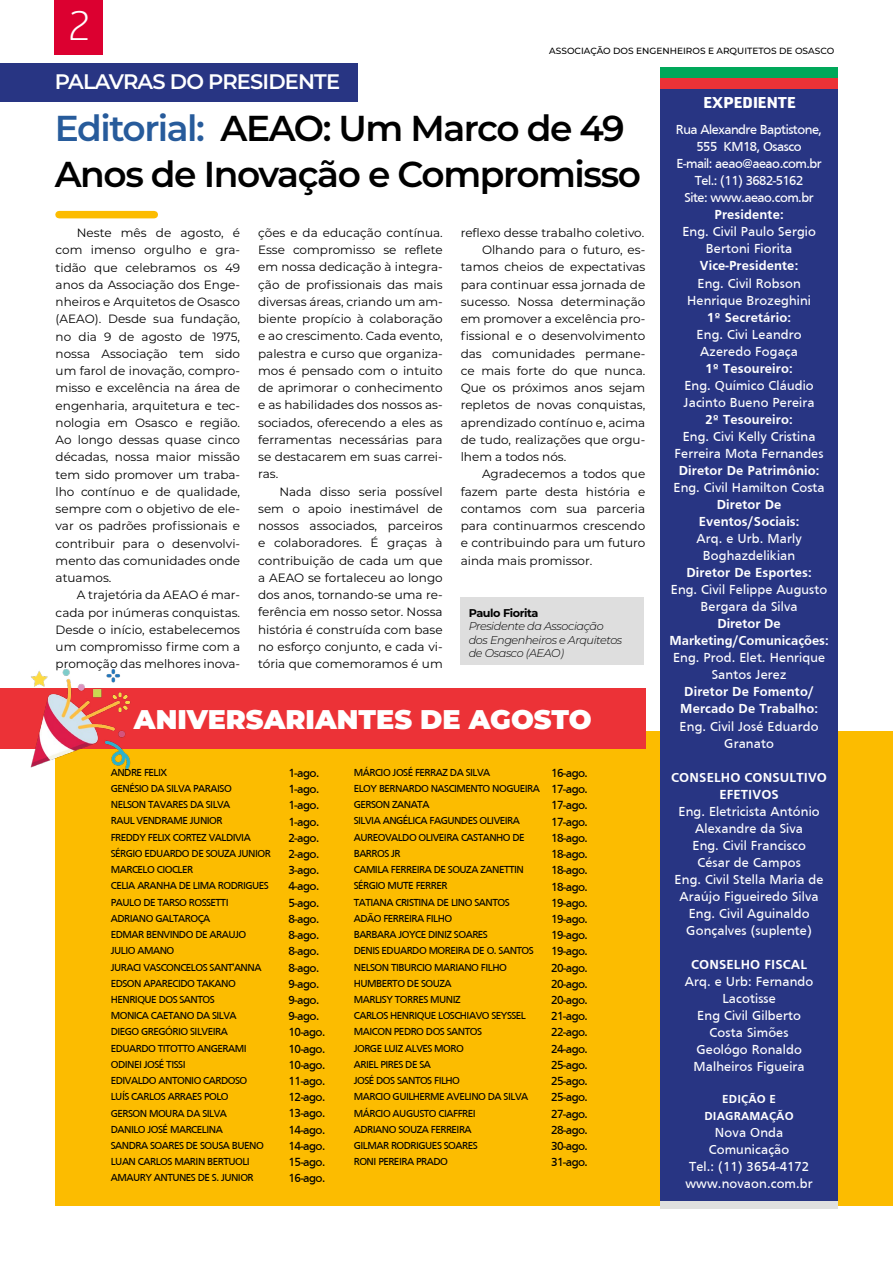
<style>
.page{position:relative;width:893px;height:1263px;background:#fff}
.page>*{position:absolute;margin:0;border:0;box-sizing:border-box;transform-origin:0 0}
.t1{font:100 38.85px "Hermes";color:#fff}
.t2{font:600 36px/45px "Montserrat";letter-spacing:-.04em;color:#000}
.t3{font:900 27px "Montserrat";color:#fff}
.t4{font:600 21px "Montserrat";letter-spacing:-.04em;color:#fff}
.t5{font:700 15px "Hermes";color:#fff}
.t6{font:13.5px/17.1px "Frutiger";letter-spacing:.01em;color:#fff;text-align:center}
.t7{font:700 13.5px/17.1px "Frutiger";letter-spacing:.01em;color:#fff;text-align:center}
.t8{font:13.5px/17.1px "Frutiger";letter-spacing:-.035em;color:#fff;text-align:center}
.t9{font:12.15px/16.2px "Frutiger";letter-spacing:-.04em;color:#000;text-align:justify}
.t10{font:12px/17.2px "Montserrat";color:#000;text-align:justify}
.t11{font:700 12px/17.1px "Frutiger";letter-spacing:.01em;color:#fff;text-align:center}
.t12{font:italic 300 11.25px/13.5px "Montserrat";letter-spacing:-.035em;color:#000}
.t13{font:700 11.25px "Montserrat";letter-spacing:-.035em;color:#000}
.t14{font:10.5px/16.2px "Frutiger";letter-spacing:-.05em;color:#000}
.t15{font:500 9px "Montserrat";color:#000}
.s1{color:#275b9b}
</style>
<div class="page">
<div style="left:0;top:63px;width:357px;height:39px;background:#283583"></div>
<div style="left:55px;top:731px;width:838px;height:474px;background:#fcbc00"></div>
<div style="left:660px;top:78px;width:178px;height:1131px;background:#283583"></div>
<div style="left:660px;top:67px;width:178px;height:11px;background:#00a85a"></div>
<div style="left:660px;top:78px;width:178px;height:11px;background:#ec3237"></div>
<div style="left:660px;top:1202px;width:178px;height:7px;background:#e0e0df"></div>
<div style="left:54px;top:0;width:49px;height:54px;background:#dc0030"></div>
<div style="left:0;top:688px;width:645px;height:61px;background:#ec3237"></div>
<img style="left:31px;top:670px;width:99px;height:99px">
<div style="left:59px;top:211px;width:95px;height:7px;background:#fcbc00"></div>
<div style="left:461px;top:597px;width:183px;height:68px;background:#dedede"></div>
<h1 class="t1" style="left:68px;top:1px;width:24px">2</h1>
<h3 class="t4" style="left:55px;top:67px;width:287px">PALAVRAS DO PRESIDENTE</h3>
<p class="t15" style="left:549px;top:45px;width:287px">ASSOCIAÇÃO DOS ENGENHEIROS E ARQUITETOS DE OSASCO</p>
<p class="t5" style="left:703px;top:93px;width:94px">EXPEDIENTE</p>
<h2 class="t2" style="left:55px;top:105px;width:588px"><span class="s1">Editorial:</span> AEAO: Um Marco de 49<br>Anos de Inovação e Compromisso</h2>
<p class="t10" style="left:56px;top:224px;width:186px;text-indent:21px">Neste mês de agosto, é com imenso orgulho e gra&shy;tidão que celebramos os 49 anos da Associação dos Enge&shy;nheiros e Arquitetos de Osasco (AEAO). Desde sua fundação, no dia 9 de agosto de 1975, nossa Associação tem sido um farol de inovação, compro&shy;misso e excelência na área de engenharia, arquitetura e tec&shy;nologia em Osasco e região.<br>Ao longo dessas quase cinco décadas, nossa maior missão tem sido promover um traba&shy;lho contínuo e de qualidade, sempre com o objetivo de ele&shy;var os padrões profissionais e contribuir para o desenvolvi&shy;mento das comunidades onde atuamos.</p>
<p class="t10" style="left:56px;top:586px;width:186px;text-indent:21px">A trajetória da AEAO é mar&shy;cada por inúmeras conquistas.<br>Desde o início, estabelecemos um compromisso firme com a promoção das melhores inova-</p>
<p class="t10" style="left:258px;top:224px;width:186px">ções e da educação contínua.<br>Esse compromisso se reflete em nossa dedicação à integra&shy;ção de profissionais das mais diversas áreas, criando um am&shy;biente propício à colaboração e ao crescimento. Cada evento, palestra e curso que organiza&shy;mos é pensado com o intuito de aprimorar o conhecimento e as habilidades dos nossos as&shy;sociados, oferecendo a eles as ferramentas necessárias para se destacarem em suas carrei&shy;ras.</p>
<p class="t10" style="left:258px;top:482px;width:186px;text-indent:21px">Nada disso seria possível sem o apoio inestimável de nossos associados, parceiros e colaboradores. É graças à contribuição de cada um que a AEAO se fortaleceu ao longo dos anos, tornando-se uma re&shy;ferência em nosso setor. Nossa história é construída com base no esforço conjunto, e cada vi&shy;tória que comemoramos é um</p>
<p class="t10" style="left:461px;top:224px;width:185px">reflexo desse trabalho coletivo.</p>
<p class="t10" style="left:482px;top:241px;width:165px">Olhando para o futuro, es-</p>
<p class="t10" style="left:461px;top:258px;width:186px">tamos cheios de expectativas</p>
<p class="t10" style="left:461px;top:275px;width:186px">para continuar essa jornada de</p>
<p class="t10" style="left:461px;top:292px;width:186px">sucesso. Nossa determinação</p>
<p class="t10" style="left:461px;top:310px;width:186px">em promover a excelência pro-</p>
<p class="t10" style="left:461px;top:327px;width:186px">fissional e o desenvolvimento</p>
<p class="t10" style="left:461px;top:344px;width:186px">das comunidades permane-</p>
<p class="t10" style="left:461px;top:361px;width:186px">ce mais forte do que nunca.</p>
<p class="t10" style="left:461px;top:379px;width:186px">Que os próximos anos sejam</p>
<p class="t10" style="left:461px;top:396px;width:186px">repletos de novas conquistas,</p>
<p class="t10" style="left:461px;top:413px;width:186px">aprendizado contínuo e, acima</p>
<p class="t10" style="left:461px;top:430px;width:186px">de tudo, realizações que orgu-</p>
<p class="t10" style="left:461px;top:448px;width:107px">lhem a todos nós.</p>
<p class="t10" style="left:482px;top:465px;width:165px">Agradecemos a todos que</p>
<p class="t10" style="left:461px;top:482px;width:186px">fazem parte desta história e</p>
<p class="t10" style="left:461px;top:499px;width:186px">contamos com sua parceria</p>
<p class="t10" style="left:461px;top:517px;width:186px">para continuarmos crescendo</p>
<p class="t10" style="left:461px;top:534px;width:186px">e contribuindo para um futuro</p>
<p class="t10" style="left:461px;top:551px;width:133px">ainda mais promissor.</p>
<p class="t13" style="left:469px;top:604px;width:71px">Paulo Fiorita</p>
<p class="t12" style="left:469px;top:619px;width:155px">Presidente da Associação dos Engenheiros e Arquitetos de Osasco (AEAO)</p>
<h3 class="t3" style="left:134px;top:699px;width:459px">ANIVERSARIANTES DE AGOSTO</h3>
<p class="t14" style="left:111px;top:764px;width:162px">ANDRE FELIX<br>GENÉSIO DA SILVA PARAISO<br>NELSON TAVARES DA SILVA<br>RAUL VENDRAME JUNIOR<br>FREDDY FELIX CORTEZ VALDIVIA<br>SÉRGIO EDUARDO DE SOUZA JUNIOR<br>MARCELO CIOCLER<br>CELIA ARANHA DE LIMA RODRIGUES<br>PAULO DE TARSO ROSSETTI<br>ADRIANO GALTAROÇA<br>EDMAR BENVINDO DE ARAUJO<br>JULIO AMANO<br>JURACI VASCONCELOS SANT'ANNA<br>EDSON APARECIDO TAKANO<br>HENRIQUE DOS SANTOS<br>MONICA CAETANO DA SILVA<br>DIEGO GREGÓRIO SILVEIRA<br>EDUARDO TITOTTO ANGERAMI<br>ODINEI JOSÉ TISSI<br>EDIVALDO ANTONIO CARDOSO<br>LUÍS CARLOS ARRAES POLO<br>GERSON MOURA DA SILVA<br>DANILO JOSÉ MARCELINA<br>SANDRA SOARES DE SOUSA BUENO<br>LUAN CARLOS MARIN BERTUOLI<br>AMAURY ANTUNES DE S. JUNIOR</p>
<p class="t9" style="left:289px;top:765px;width:38px;text-align:left">1-ago.<br>1-ago.<br>1-ago.<br>1-ago.<br>2-ago.<br>2-ago.<br>3-ago.<br>4-ago.<br>5-ago.<br>8-ago.<br>8-ago.<br>8-ago.<br>8-ago.<br>9-ago.<br>9-ago.<br>9-ago.<br>10-ago.<br>10-ago.<br>10-ago.<br>11-ago.<br>12-ago.<br>13-ago.<br>14-ago.<br>14-ago.<br>15-ago.<br>16-ago.</p>
<p class="t14" style="left:354px;top:764px;width:188px">MÁRCIO JOSÉ FERRAZ DA SILVA<br>ELOY BERNARDO NASCIMENTO NOGUEIRA<br>GERSON ZANATA<br>SILVIA ANGÉLICA FAGUNDES OLIVEIRA<br>AUREOVALDO OLIVEIRA CASTANHO DE<br>BARROS JR<br>CAMILA FERREIRA DE SOUZA ZANETTIN<br>SÉRGIO MUTE FERRER<br>TATIANA CRISTINA DE LINO SANTOS<br>ADÃO FERREIRA FILHO<br>BARBARA JOYCE DINIZ SOARES<br>DENIS EDUARDO MOREIRA DE O. SANTOS<br>NELSON TIBURCIO MARIANO FILHO<br>HUMBERTO DE SOUZA<br>MARLISY TORRES MUNIZ<br>CARLOS HENRIQUE LOSCHIAVO SEYSSEL<br>MAICON PEDRO DOS SANTOS<br>JORGE LUIZ ALVES MORO<br>ARIEL PIRES DE SA<br>JOSÉ DOS SANTOS FILHO<br>MARCIO GUILHERME AVELINO DA SILVA<br>MÁRCIO AUGUSTO CIAFFREI<br>ADRIANO SOUZA FERREIRA<br>GILMAR RODRIGUES SOARES<br>RONI PEREIRA PRADO</p>
<p class="t9" style="left:551px;top:765px;width:38px">16-ago.<br>17-ago.<br>17-ago.<br>17-ago.<br>18-ago.<br>18-ago.<br>18-ago.<br>18-ago.<br>19-ago.<br>19-ago.<br>19-ago.<br>19-ago.<br>20-ago.<br>20-ago.<br>20-ago.<br>21-ago.<br>22-ago.<br>24-ago.<br>25-ago.<br>25-ago.<br>25-ago.<br>27-ago.<br>28-ago.<br>30-ago.<br>31-ago.</p>
<p class="t8" style="left:676px;top:121px;width:148px">Rua Alexandre Baptistone,<br>555 KM18, Osasco<br>E-mail: aeao@aeao.com.br<br>Tel.: (11) 3682-5162<br>Site: www.aeao.com.br</p>
<p class="t7" style="left:714px;top:206px;width:71px">Presidente:</p>
<p class="t6" style="left:682px;top:223px;width:135px">Eng. Civil Paulo Sergio<br>Bertoni Fiorita</p>
<p class="t7" style="left:700px;top:257px;width:100px">Vice-Presidente:</p>
<p class="t6" style="left:687px;top:274px;width:125px">Eng. Civil Robson<br>Henrique Brozeghini</p>
<p class="t7" style="left:707px;top:308px;width:85px">1º Secretário:</p>
<p class="t6" style="left:697px;top:325px;width:107px;text-align:left">Eng. Civi Leandro<br>Azeredo Fogaça</p>
<p class="t7" style="left:705px;top:359px;width:89px">1º Tesoureiro:</p>
<p class="t6" style="left:684px;top:377px;width:132px;text-align:left">Eng. Químico Cláudio<br>Jacinto Bueno Pereira</p>
<p class="t7" style="left:705px;top:411px;width:89px">2º Tesoureiro:</p>
<p class="t6" style="left:675px;top:428px;width:150px">Eng. Civi Kelly Cristina<br>Ferreira Mota Fernandes</p>
<p class="t7" style="left:679px;top:462px;width:142px">Diretor De Patrimônio:</p>
<p class="t6" style="left:673px;top:479px;width:153px">Eng. Civil Hamilton Costa</p>
<p class="t7" style="left:699px;top:496px;width:102px">Diretor De<br>Eventos/Sociais:</p>
<p class="t6" style="left:696px;top:530px;width:107px">Arq. e Urb. Marly<br>Boghazdelikian</p>
<p class="t7" style="left:686px;top:564px;width:127px">Diretor De Esportes:</p>
<p class="t6" style="left:671px;top:581px;width:158px">Eng. Civil Felippe Augusto<br>Bergara da Silva</p>
<p class="t7" style="left:669px;top:615px;width:161px">Diretor De<br>Marketing/Comunicações:</p>
<p class="t6" style="left:673px;top:649px;width:154px">Eng. Prod. Elet. Henrique<br>Santos Jerez</p>
<p class="t7" style="left:680px;top:683px;width:139px;text-align:left">Diretor De Fomento/<br>Mercado De Trabalho:</p>
<p class="t6" style="left:680px;top:717px;width:140px">Eng. Civil José Eduardo<br>Granato</p>
<p class="t7" style="left:671px;top:768px;width:157px">CONSELHO CONSULTIVO<br>EFETIVOS</p>
<p class="t6" style="left:675px;top:802px;width:150px">Eng. Eletricista António<br>Alexandre da Siva<br>Eng. Civil Francisco<br>César de Campos<br>Eng. Civil Stella Maria de<br>Araújo Figueiredo Silva<br>Eng. Civil Aguinaldo<br>Gonçalves (suplente)</p>
<p class="t7" style="left:691px;top:956px;width:118px">CONSELHO FISCAL</p>
<p class="t6" style="left:685px;top:973px;width:130px">Arq. e Urb: Fernando<br>Lacotisse<br>Eng Civil Gilberto<br>Costa Simões<br>Geológo Ronaldo<br>Malheiros Figueira</p>
<p class="t11" style="left:704px;top:1090px;width:91px">EDIÇÃO E<br>DIAGRAMAÇÃO</p>
<p class="t6" style="left:685px;top:1124px;width:129px">Nova Onda<br>Comunicação<br>Tel.: (11) 3654-4172 www.novaon.com.br</p>
</div>
